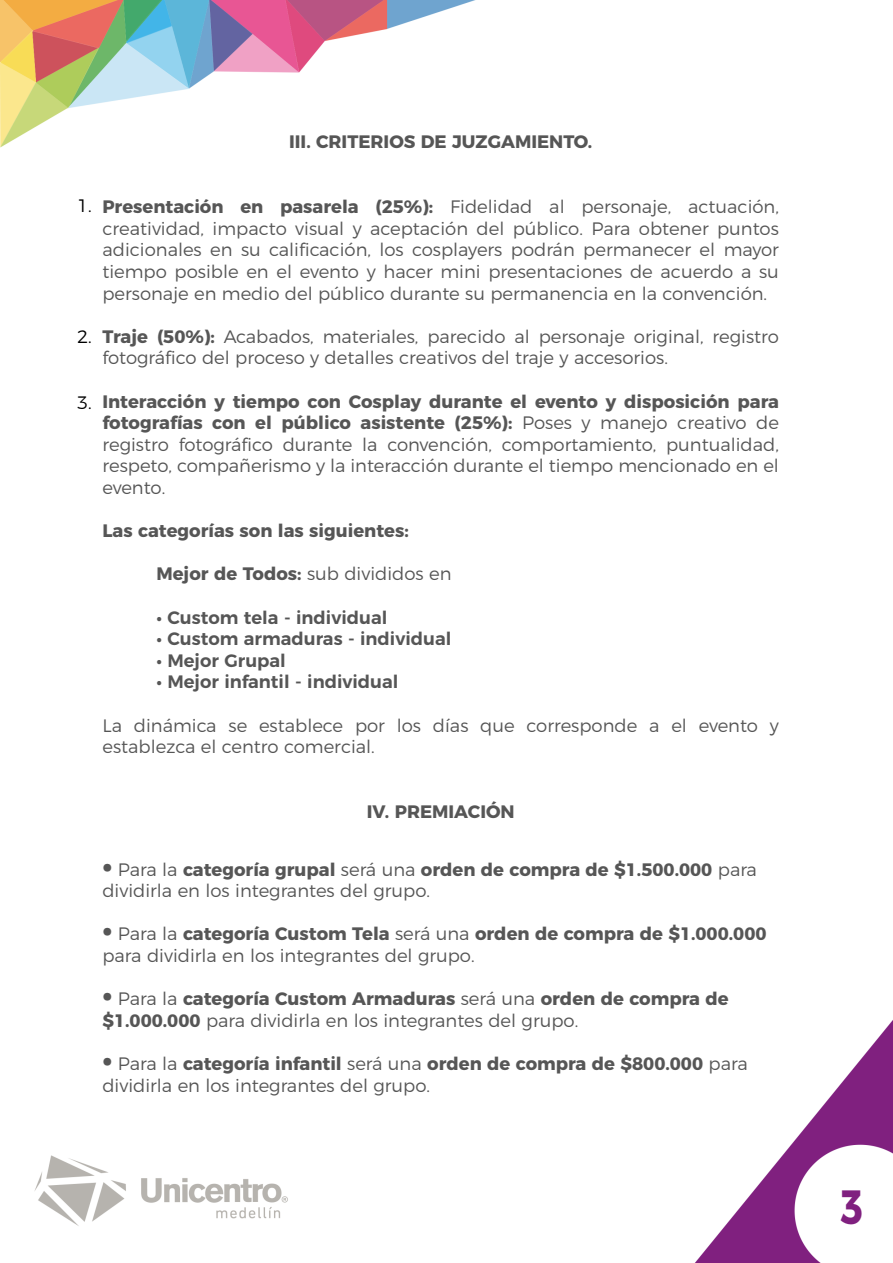
<style>
.page{position:relative;width:893px;height:1263px;background:#fff}
.page>*{position:absolute;margin:0;border:0;box-sizing:border-box;transform-origin:0 0}
.t1{font:700 48px "Montserrat";color:#80207f;scale:.77 1}
.t2{font:300 18px/21.6px "Montserrat";color:#565656}
.t3{font:600 18px "Montserrat";color:#565656}
.t4{font:700 18px "Montserrat";color:#565656}
.t5{font:300 18px "Montserrat";color:#000}
.s1{font-weight:700}
.s2{font-weight:700;font-size:30px}
</style>
<div class="page">
<img style="left:0;top:0;width:893px;height:1263px">
<p class="t4" style="left:289px;top:127px;width:305px">III. CRITERIOS DE JUZGAMIENTO.</p>
<p class="t5" style="left:77px;top:192px;width:16px">1.</p>
<p class="t5" style="left:77px;top:322px;width:16px">2.</p>
<p class="t5" style="left:77px;top:388px;width:16px">3.</p>
<p class="t2" style="left:102px;top:194px;width:678px;text-align:justify"><span class="s1">Presentación en pasarela (25%):</span> Fidelidad al personaje, actuación, creatividad, impacto visual y aceptación del público. Para obtener puntos adicionales en su calificación, los cosplayers podrán permanecer el mayor tiempo posible en el evento y hacer mini presentaciones de acuerdo a su personaje en medio del público durante su permanencia en la convención.</p>
<p class="t2" style="left:102px;top:324px;width:678px"><span class="s1">Traje (50%):</span> Acabados, materiales, parecido al personaje original, registro fotográfico del proceso y detalles creativos del traje y accesorios.</p>
<p class="t2" style="left:102px;top:389px;width:678px;text-align:justify"><span class="s1">Interacción y tiempo con Cosplay durante el evento y disposición para fotografías con el público asistente (25%):</span> Poses y manejo creativo de registro fotográfico durante la convención, comportamiento, puntualidad, respeto, compañerismo y la interacción durante el tiempo mencionado en el evento.</p>
<p class="t4" style="left:102px;top:516px;width:308px">Las categorías son las siguientes:</p>
<p class="t2" style="left:156px;top:562px;width:297px"><span class="s1">Mejor de Todos:</span> sub divididos en</p>
<p class="t3" style="left:156px;top:602px;width:232px">• Custom tela - individual</p>
<p class="t3" style="left:156px;top:624px;width:296px">• Custom armaduras - individual</p>
<p class="t3" style="left:156px;top:646px;width:131px">• Mejor Grupal</p>
<p class="t3" style="left:156px;top:667px;width:244px">• Mejor infantil - individual</p>
<p class="t2" style="left:102px;top:713px;width:678px">La dinámica se establece por los días que corresponde a el evento y establezca el centro comercial.</p>
<p class="t4" style="left:367px;top:797px;width:149px">IV. PREMIACIÓN</p>
<p class="t2" style="left:102px;top:857px;width:656px"><span class="s2">•</span> Para la <span class="s1">categoría grupal</span> será una <span class="s1">orden de compra de $1.500.000</span> para dividirla en los integrantes del grupo.</p>
<p class="t2" style="left:102px;top:922px;width:666px"><span class="s2">•</span> Para la <span class="s1">categoría Custom Tela</span> será una <span class="s1">orden de compra de $1.000.000 </span>para dividirla en los integrantes del grupo.</p>
<p class="t2" style="left:102px;top:986px;width:628px"><span class="s2">•</span> Para la <span class="s1">categoría Custom Armaduras</span> será una <span class="s1">orden de compra de $1.000.000</span> para dividirla en los integrantes del grupo.</p>
<p class="t2" style="left:102px;top:1051px;width:647px"><span class="s2">•</span> Para la <span class="s1">categoría infantil</span> será una <span class="s1">orden de compra de $800.000</span> para dividirla en los integrantes del grupo.</p>
<h1 class="t1" style="left:840px;top:1167px;width:31px">3</h1>
</div>
